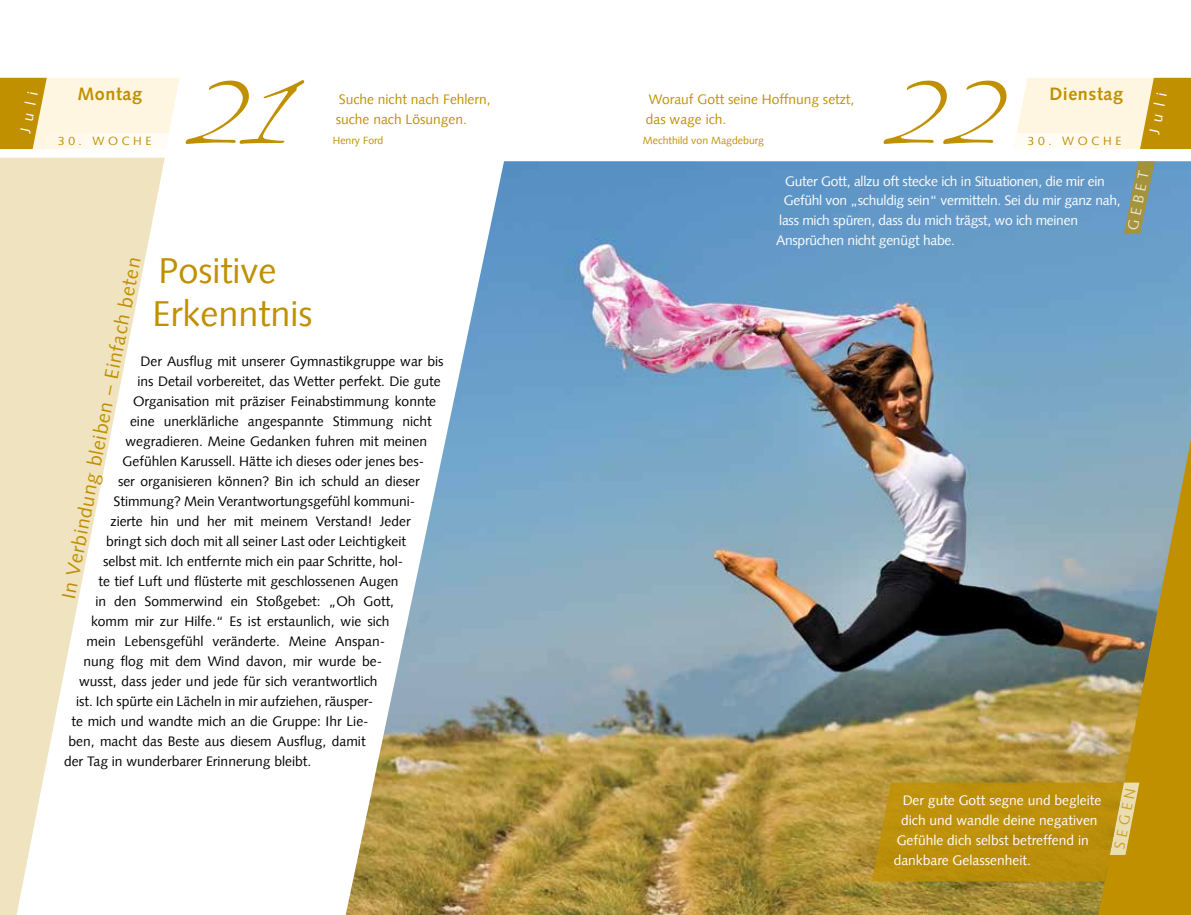
<style>
.page{position:relative;width:1191px;height:915px;background:#fff}
.page>*{position:absolute;margin:0;border:0;box-sizing:border-box;transform-origin:0 0}
.t1{font:120px "Scriptina";color:#c09000}
.t2{font:36px/43.2px "Syntax LT";color:#c09000}
.t3{font:19.5px "Syntax LT";color:#c09000}
.t4{font:700 18px "Syntax LT";letter-spacing:.03em;color:#c09000}
.t5{font:15px "Syntax LT";color:#fff}
.t6{font:15px "Syntax LT";color:#c09000}
.t7{font:13.8px "Syntax LT";color:#000}
.t8{font:13.8px "Syntax LT";letter-spacing:-.02em;color:#fff}
.t9{font:13.8px "Syntax LT";color:#fff}
.t10{font:13.8px/20px "Syntax LT";color:#c09000}
.t11{font:12px "Syntax LT";letter-spacing:.3em;color:#c09000}
.t12{font:10.5px "Syntax LT";color:#c09000}
</style>
<div class="page">
<svg style="left:1014px;top:78px;width:177px;height:71px;background:#efdead"></svg>
<svg style="left:0;top:78px;width:180px;height:71px;background:#f0dfb1"></svg>
<img style="left:346px;top:161px;width:845px;height:753px">
<svg style="left:0;top:157px;width:165px;height:757px;fill:#efe3c0"></svg>
<svg style="left:1098px;top:439px;width:93px;height:475px;background:#a7964e"></svg>
<svg style="left:1124px;top:161px;width:30px;height:72px;background:#88967c"></svg>
<svg style="left:871px;top:782px;width:268px;height:99px;background:#be9313"></svg>
<h1 class="t1" style="left:185px;top:31px;width:107px">21</h1>
<h1 class="t1" style="left:883px;top:31px;width:121px">22</h1>
<h3 class="t4" style="left:77px;top:83px;width:66px">Montag</h3>
<p class="t11" style="left:58px;top:133px;width:95px">30. WOCHE</p>
<h3 class="t4" style="left:1049px;top:83px;width:75px">Dienstag</h3>
<p class="t5" style="left:16px;top:131px;width:44px;rotate:-79deg">Juli</p>
<p class="t5" style="left:1145px;top:132px;width:44px;rotate:-79deg">Juli</p>
<p class="t10" style="left:336px;top:89px;width:156px">Suche nicht nach Fehlern, suche nach Lösungen.</p>
<p class="t12" style="left:333px;top:134px;width:52px">Henry Ford</p>
<p class="t10" style="left:646px;top:89px;width:210px">Worauf Gott seine Hoffnung setzt, das wage ich.</p>
<p class="t12" style="left:643px;top:134px;width:123px">Mechthild von Magdeburg</p>
<p class="t11" style="left:1027px;top:133px;width:95px">30. WOCHE</p>
<h3 class="t3" style="left:57px;top:596px;width:349px;rotate:-79deg">In Verbindung bleiben – Einfach beten</h3>
<h2 class="t2" style="left:153px;top:249px;width:162px">Positive<br>Erkenntnis</h2>
<p class="t7" style="left:141px;top:353px;width:305px">Der Ausflug mit unserer Gymnastikgruppe war bis</p>
<p class="t7" style="left:138px;top:373px;width:305px">ins Detail vorbereitet, das Wetter perfekt. Die gute</p>
<p class="t7" style="left:133px;top:393px;width:305px">Organisation mit präziser Feinabstimmung konnte</p>
<p class="t7" style="left:130px;top:413px;width:303px">eine unerklärliche angespannte Stimmung nicht</p>
<p class="t7" style="left:126px;top:433px;width:303px">wegradieren. Meine Gedanken fuhren mit meinen</p>
<p class="t7" style="left:123px;top:453px;width:303px">Gefühlen Karussell. Hätte ich dieses oder jenes bes-</p>
<p class="t7" style="left:118px;top:473px;width:303px">ser organisieren können? Bin ich schuld an dieser</p>
<p class="t7" style="left:114px;top:493px;width:303px">Stimmung? Mein Verantwortungsgefühl kommuni-</p>
<p class="t7" style="left:111px;top:513px;width:302px">zierte hin und her mit meinem Verstand! Jeder</p>
<p class="t7" style="left:106px;top:533px;width:301px">bringt sich doch mit all seiner Last oder Leichtigkeit</p>
<p class="t7" style="left:103px;top:552px;width:301px">selbst mit. Ich entfernte mich ein paar Schritte, hol-</p>
<p class="t7" style="left:99px;top:572px;width:302px">te tief Luft und flüsterte mit geschlossenen Augen</p>
<p class="t7" style="left:96px;top:592px;width:300px">in den Sommerwind ein Stoßgebet: „Oh Gott,</p>
<p class="t7" style="left:91px;top:612px;width:300px">komm mir zur Hilfe.“ Es ist erstaunlich, wie sich</p>
<p class="t7" style="left:87px;top:632px;width:300px">mein Lebensgefühl veränderte. Meine Anspan-</p>
<p class="t7" style="left:84px;top:652px;width:300px">nung flog mit dem Wind davon, mir wurde be-</p>
<p class="t7" style="left:79px;top:672px;width:300px">wusst, dass jeder und jede für sich verantwortlich</p>
<p class="t7" style="left:76px;top:692px;width:298px">ist. Ich spürte ein Lächeln in mir aufziehen, räusper-</p>
<p class="t7" style="left:72px;top:712px;width:299px">te mich und wandte mich an die Gruppe: Ihr Lie-</p>
<p class="t7" style="left:69px;top:732px;width:299px">ben, macht das Beste aus diesem Ausflug, damit</p>
<p class="t7" style="left:64px;top:752px;width:249px">der Tag in wunderbarer Erinnerung bleibt.</p>
<p class="t5" style="left:1123px;top:228px;width:62px;rotate:-79deg">GEBET</p>
<p class="t8" style="left:785px;top:172px;width:321px">Guter Gott, allzu oft stecke ich in Situationen, die mir ein</p>
<p class="t8" style="left:783px;top:192px;width:338px">Gefühl von „schuldig sein“ vermitteln. Sei du mir ganz nah,</p>
<p class="t8" style="left:779px;top:212px;width:300px">lass mich spüren, dass du mich trägst, wo ich meinen</p>
<p class="t8" style="left:776px;top:232px;width:180px">Ansprüchen nicht genügt habe.</p>
<p class="t9" style="left:902px;top:791px;width:200px">Der gute Gott segne und begleite</p>
<p class="t9" style="left:901px;top:811px;width:198px">dich und wandle deine negativen</p>
<p class="t9" style="left:896px;top:831px;width:194px">Gefühle dich selbst betreffend in</p>
<p class="t9" style="left:893px;top:851px;width:139px">dankbare Gelassenheit.</p>
<p class="t6" style="left:1110px;top:847px;width:64px;rotate:-79deg">SEGEN</p>
</div>
